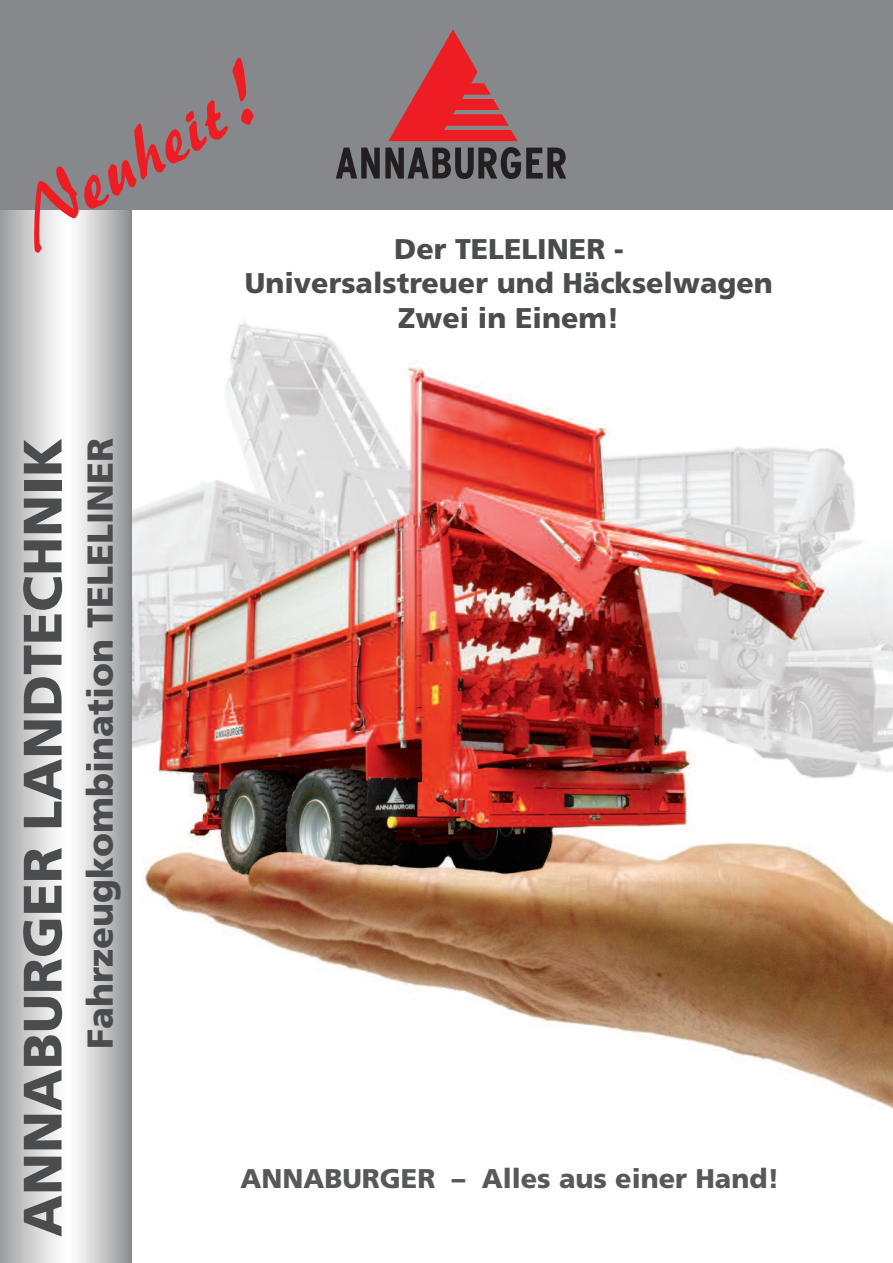
<style>
.page{position:relative;width:893px;height:1263px;background:#fff}
.page>*{position:absolute;margin:0;border:0;box-sizing:border-box;transform-origin:0 0}
.t1{font:72px "Brush 445 BT";color:#ee1d23}
.t2{font:900 54px "Frutiger";color:#4b4c4d}
.t3{font:900 36px "Frutiger";color:#4b4c4d}
.t4{font:900 28.5px/34.2px "Frutiger";color:#4b4c4d;text-align:center}
.t5{font:900 27px "Frutiger";color:#57585a}
.s1{font-size:105px}
</style>
<div class="page">
<img style="left:131px;top:210px;width:762px;height:1052px">
<div style="left:0;top:0;width:893px;height:210px;background:#86888c"></div>
<svg style="left:336px;top:147px;width:230px;height:32px"></svg>
<svg style="left:388px;top:29px;width:130px;height:112px"></svg>
<h1 class="t1" style="left:16px;top:190px;width:268px;rotate:-29deg">Neuheit<span class="s1">!</span></h1>
<p class="t4" style="left:245px;top:234px;width:529px">Der TELELINER -<br>Universalstreuer und Häckselwagen<br>Zwei in Einem!</p>
<h2 class="t2" style="left:21px;top:1237px;width:800px;rotate:-90deg">ANNABURGER LANDTECHNIK</h2>
<p class="t3" style="left:86px;top:1049px;width:612px;rotate:-90deg">Fahrzeugkombination TELELINER</p>
<p class="t5" style="left:240px;top:1168px;width:540px">ANNABURGER – Alles aus einer Hand!</p>
</div>
